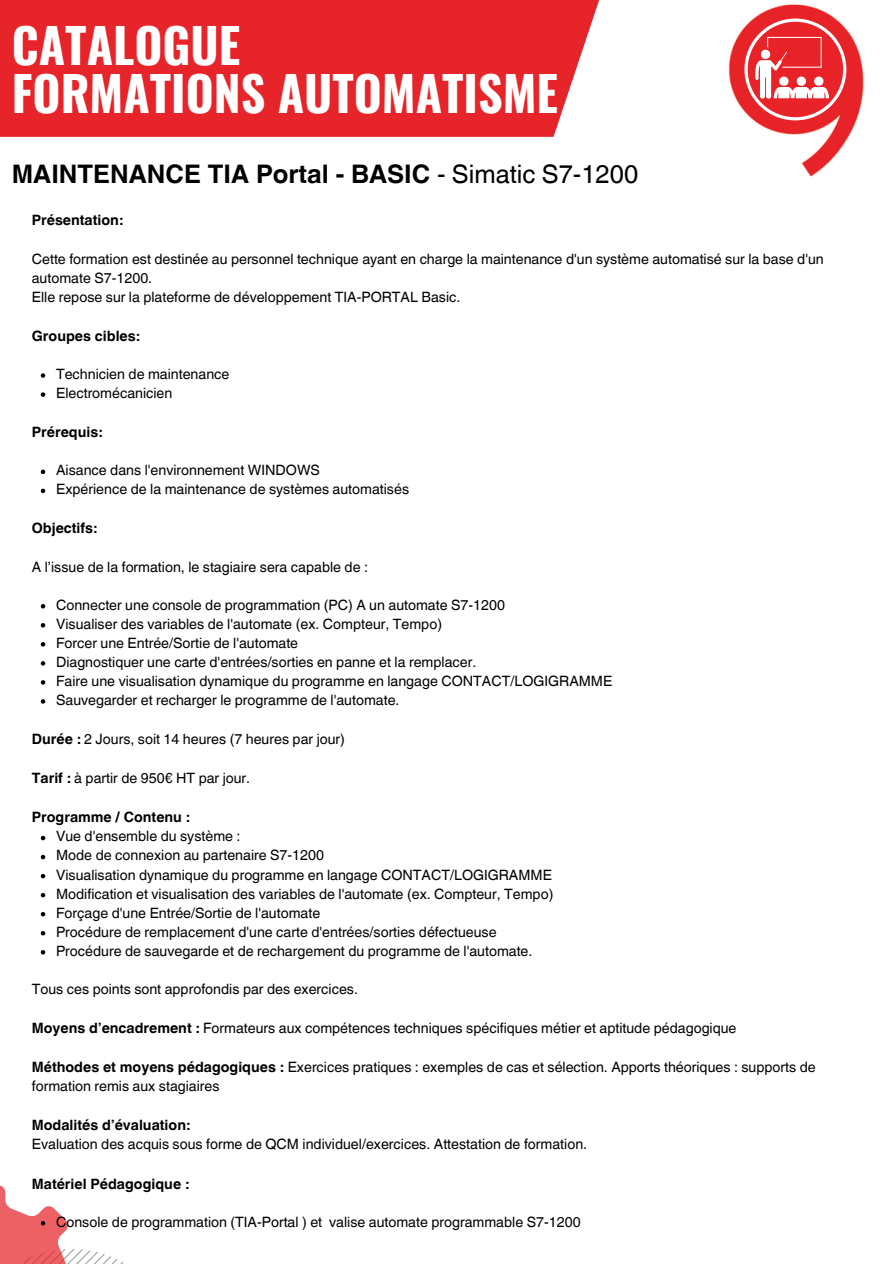
<style>
.page{position:relative;width:894px;height:1264px;background:#fff}
.page>*{position:absolute;margin:0;border:0;box-sizing:border-box;transform-origin:0 0}
.t1{font:700 48px/48.3px "Oswald";color:#fff}
.t2{font:700 25.5px "Helvetica World";color:#000}
.t3{font:14.25px/19px "Helvetica World";color:#000}
.t4{font:700 14.25px "Helvetica World";color:#000}
.s1{font-weight:400}
.s2{font-weight:700}
</style>
<div class="page">
<img style="left:728px;top:4px;width:136px;height:173px">
<div style="left:0;top:0;width:621px;height:137px;background:#e72429"></div>
<svg style="left:744px;top:19px;width:102px;height:101px"></svg>
<svg style="left:41px;top:373px;width:4px;height:5px"></svg>
<svg style="left:41px;top:392px;width:4px;height:5px"></svg>
<svg style="left:41px;top:469px;width:4px;height:5px"></svg>
<svg style="left:41px;top:488px;width:4px;height:5px"></svg>
<svg style="left:41px;top:604px;width:4px;height:4px"></svg>
<svg style="left:41px;top:623px;width:4px;height:4px"></svg>
<svg style="left:41px;top:642px;width:4px;height:4px"></svg>
<svg style="left:41px;top:661px;width:4px;height:4px"></svg>
<svg style="left:41px;top:680px;width:4px;height:4px"></svg>
<svg style="left:41px;top:699px;width:4px;height:4px"></svg>
<svg style="left:41px;top:835px;width:4px;height:5px"></svg>
<svg style="left:41px;top:854px;width:4px;height:5px"></svg>
<svg style="left:41px;top:873px;width:4px;height:5px"></svg>
<svg style="left:41px;top:893px;width:4px;height:4px"></svg>
<svg style="left:41px;top:912px;width:4px;height:4px"></svg>
<svg style="left:41px;top:931px;width:4px;height:4px"></svg>
<svg style="left:41px;top:950px;width:4px;height:4px"></svg>
<svg style="left:0;top:1185px;width:123px;height:78px"></svg>
<p class="t1" style="left:12px;top:19px;width:547px">CATALOGUE<br>FORMATIONS AUTOMATISME</p>
<h2 class="t2" style="left:12px;top:153px;width:627px">MAINTENANCE TIA Portal - BASIC <span class="s1">- Simatic S7-1200</span></h2>
<p class="t4" style="left:32px;top:209px;width:93px">Présentation:</p>
<h2 class="t3" style="left:32px;top:249px;width:793px">Cette formation est destinée au personnel technique ayant en charge la maintenance d'un système automatisé sur la base d'un automate S7-1200.</h2>
<h3 class="t3" style="left:32px;top:287px;width:430px">Elle repose sur la plateforme de développement TIA-PORTAL Basic.</h3>
<p class="t4" style="left:32px;top:324px;width:109px">Groupes cibles:</p>
<p class="t3" style="left:56px;top:364px;width:175px">Technicien de maintenance</p>
<h3 class="t3" style="left:56px;top:383px;width:118px">Electromécanicien</h3>
<p class="t4" style="left:32px;top:420px;width:72px">Prérequis:</p>
<p class="t3" style="left:56px;top:461px;width:265px">Aisance dans l'environnement WINDOWS</p>
<h3 class="t3" style="left:56px;top:480px;width:354px">Expérience de la maintenance de systèmes automatisés</h3>
<p class="t4" style="left:32px;top:517px;width:67px">Objectifs:</p>
<p class="t3" style="left:32px;top:557px;width:337px">A l’issue de la formation, le stagiaire sera capable de :</p>
<h3 class="t3" style="left:56px;top:595px;width:450px">Connecter une console de programmation (PC) A un automate S7-1200</h3>
<p class="t3" style="left:56px;top:614px;width:387px">Visualiser des variables de l'automate (ex. Compteur, Tempo)</p>
<p class="t3" style="left:56px;top:633px;width:243px">Forcer une Entrée/Sortie de l'automate</p>
<p class="t3" style="left:56px;top:652px;width:421px">Diagnostiquer une carte d'entrées/sorties en panne et la remplacer.</p>
<p class="t3" style="left:56px;top:671px;width:557px">Faire une visualisation dynamique du programme en langage CONTACT/LOGIGRAMME</p>
<p class="t3" style="left:56px;top:690px;width:345px">Sauvegarder et recharger le programme de l'automate.</p>
<p class="t3" style="left:32px;top:729px;width:314px"><span class="s2">Durée :</span> 2 Jours, soit 14 heures (7 heures par jour)</p>
<p class="t3" style="left:32px;top:768px;width:220px"><span class="s2">Tarif :</span> à partir de 950€ HT par jour.</p>
<p class="t4" style="left:32px;top:805px;width:159px">Programme / Contenu :</p>
<p class="t3" style="left:56px;top:827px;width:186px">Vue d'ensemble du système :</p>
<h3 class="t3" style="left:56px;top:846px;width:269px">Mode de connexion au partenaire S7-1200</h3>
<p class="t3" style="left:56px;top:865px;width:497px">Visualisation dynamique du programme en langage CONTACT/LOGIGRAMME</p>
<p class="t3" style="left:56px;top:884px;width:498px">Modification et visualisation des variables de l'automate (ex. Compteur, Tempo)</p>
<p class="t3" style="left:56px;top:903px;width:265px">Forçage d'une Entrée/Sortie de l'automate</p>
<p class="t3" style="left:56px;top:922px;width:442px">Procédure de remplacement d'une carte d'entrées/sorties défectueuse</p>
<p class="t3" style="left:56px;top:941px;width:478px">Procédure de sauvegarde et de rechargement du programme de l'automate.</p>
<p class="t3" style="left:32px;top:979px;width:327px">Tous ces points sont approfondis par des exercices.</p>
<p class="t3" style="left:32px;top:1018px;width:706px"><span class="s2">Moyens d’encadrement :</span> Formateurs aux compétences techniques spécifiques métier et aptitude pédagogique</p>
<p class="t3" style="left:32px;top:1057px;width:785px"><span class="s2">Méthodes et moyens pédagogiques :</span> Exercices pratiques : exemples de cas et sélection. Apports théoriques : supports de formation remis aux stagiaires</p>
<p class="t4" style="left:32px;top:1113px;width:160px">Modalités d’évaluation:</p>
<p class="t3" style="left:32px;top:1134px;width:556px">Evaluation des acquis sous forme de QCM individuel/exercices. Attestation de formation.</p>
<p class="t4" style="left:32px;top:1171px;width:159px">Matériel Pédagogique :</p>
<p class="t3" style="left:56px;top:1212px;width:526px">Console de programmation (TIA-Portal ) et valise automate programmable S7-1200</p>
</div>
